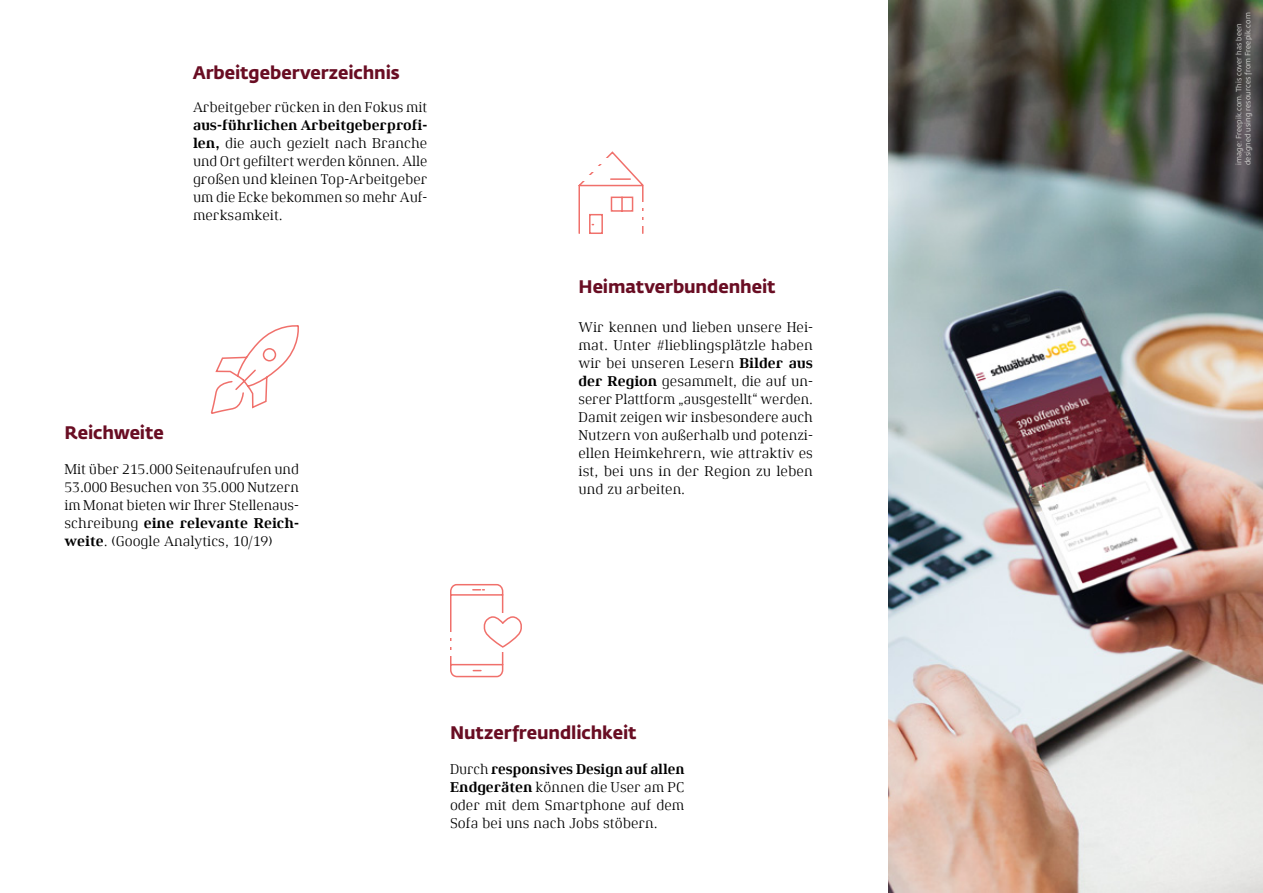
<style>
.page{position:relative;width:1263px;height:893px;background:#fff}
.page>*{position:absolute;margin:0;border:0;box-sizing:border-box;transform-origin:0 0}
.t1{font:700 18px "Fedra Sans Std";letter-spacing:-.005em;color:#690d23}
.t2{font:14.25px/18px "Xenois Serif Pro";color:#000;text-align:justify}
.t3{font:7.5px/9px "Fedra Sans Std";letter-spacing:.02em;color:#d9d9d6}
.s1{font-weight:700}
</style>
<div class="page">
<img style="left:888px;top:0;width:375px;height:893px">
<svg style="left:578px;top:151px;width:66px;height:83px"></svg>
<svg style="left:210px;top:325px;width:89px;height:89px"></svg>
<svg style="left:450px;top:584px;width:72px;height:94px"></svg>
<div style="left:446px;top:650px;width:13px;height:5px;background:#fff"></div>
<div style="left:446px;top:641px;width:13px;height:5px;background:#fff"></div>
<div style="left:446px;top:632px;width:13px;height:5px;background:#fff"></div>
<p class="t1" style="left:193px;top:61px;width:208px">Arbeitgeberverzeichnis</p>
<p class="t2" style="left:193px;top:98px;width:236px">Arbeitgeber rücken in den Fokus mit</p>
<p class="t2" style="left:193px;top:116px;width:236px"><span class="s1">aus-führlichen Arbeitgeberprofi&shy;len,</span> die auch gezielt nach Branche und Ort gefiltert werden können. Alle großen und kleinen Top-Arbeitgeber um die Ecke bekommen so mehr Auf&shy;merksamkeit.</p>
<p class="t1" style="left:64px;top:421px;width:101px">Reichweite</p>
<p class="t2" style="left:64px;top:461px;width:236px">Mit über 215.000 Seitenaufrufen und 53.000 Besuchen von 35.000 Nutzern im Monat bieten wir Ihrer Stellenaus&shy;schreibung <span class="s1">eine relevante Reich&shy;weite</span>. (Google Analytics, 10/19)</p>
<p class="t1" style="left:578px;top:275px;width:199px">Heimatverbundenheit</p>
<p class="t2" style="left:578px;top:319px;width:236px">Wir kennen und lieben unsere Hei&shy;mat. Unter #lieblingsplätzle haben wir bei unseren Lesern <span class="s1">Bilder aus der Region</span> gesammelt, die auf un&shy;serer Plattform „ausgestellt“ werden.<br>Damit zeigen wir insbesondere auch Nutzern von außerhalb und potenzi&shy;ellen Heimkehrern, wie attraktiv es ist, bei uns in der Region zu leben und zu arbeiten.</p>
<p class="t1" style="left:450px;top:721px;width:188px">Nutzerfreundlichkeit</p>
<p class="t2" style="left:450px;top:760px;width:236px">Durch <span class="s1">responsives Design auf allen Endgeräten</span> können die User am PC oder mit dem Smartphone auf dem Sofa bei uns nach Jobs stöbern.</p>
<p class="t3" style="left:1234px;top:165px;width:154px;rotate:-90deg">image: Freepik.com. This cover has been designed using resources from Freepik.com</p>
</div>
